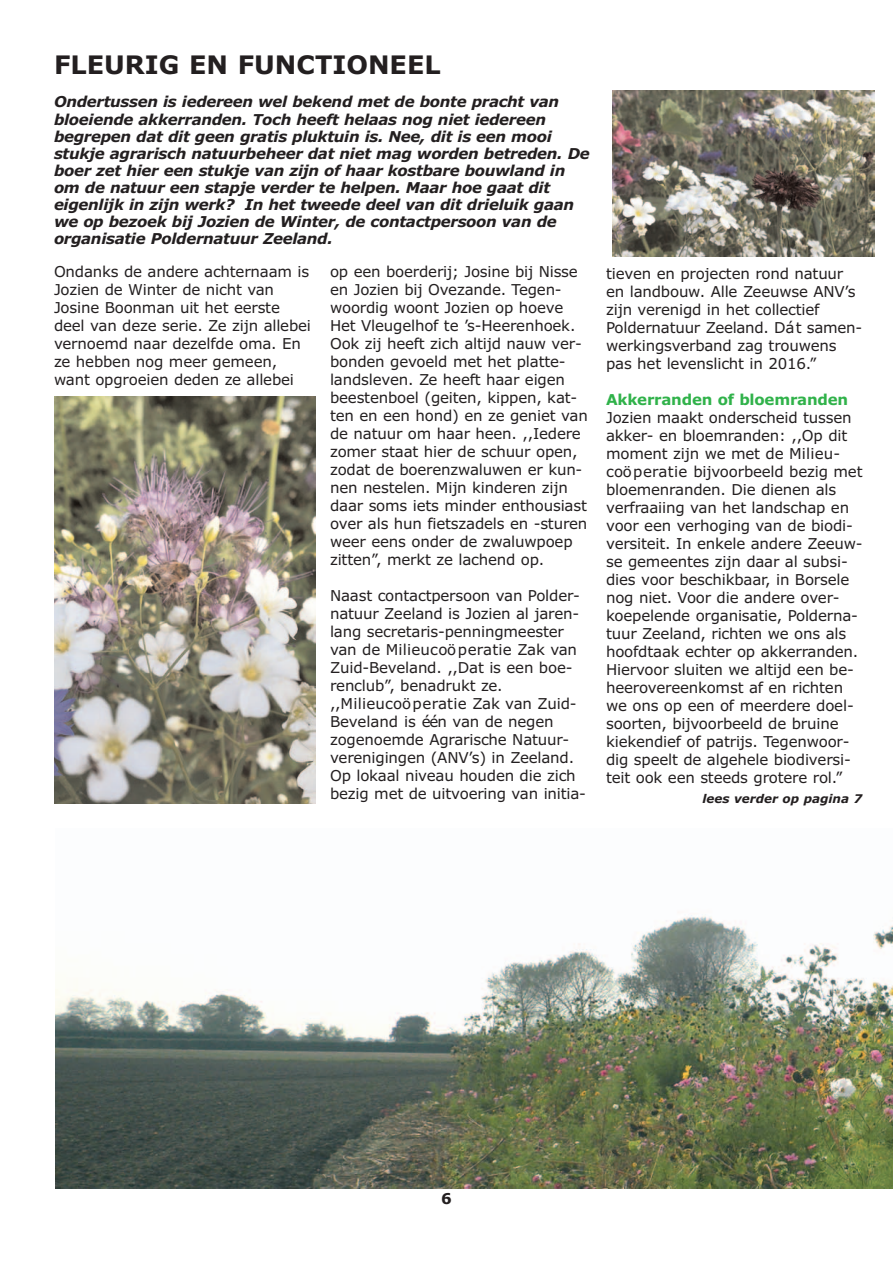
<style>
.page{position:relative;width:893px;height:1263px;background:#fff}
.page>*{position:absolute;margin:0;border:0;box-sizing:border-box;transform-origin:0 0}
.t1{font:700 25.5px "Verdana";color:#231f20}
.t2{font:15px/18px "Verdana";letter-spacing:-.015em;color:#231f20}
.t3{font:italic 700 15px/17.1px "Verdana";letter-spacing:-.02em;color:#231f20}
.t4{font:700 15px "Verdana";letter-spacing:-.015em;color:#30b24a}
.t5{font:700 15px "Verdana";color:#231f20}
.t6{font:italic 700 12px "Verdana";color:#231f20}
</style>
<div class="page">
<img style="left:56px;top:914px;width:837px;height:274px">
<img style="left:54px;top:396px;width:261px;height:408px">
<img style="left:612px;top:90px;width:262px;height:166px">
<h1 class="t1" style="left:54px;top:50px;width:388px">FLEURIG EN FUNCTIONEEL</h1>
<p class="t3" style="left:54px;top:94px;width:537px">Ondertussen is iedereen wel bekend met de bonte pracht van bloeiende akkerranden. Toch heeft helaas nog niet iedereen begrepen dat dit geen gratis pluktuin is. Nee, dit is een mooi stukje agrarisch natuurbeheer dat niet mag worden betreden. De boer zet hier een stukje van zijn of haar kostbare bouwland in om de natuur een stapje verder te helpen. Maar hoe gaat dit eigenlijk in zijn werk? In het tweede deel van dit drieluik gaan we op bezoek bij Jozien de Winter, de contactpersoon van de organisatie Poldernatuur Zeeland.</p>
<p class="t2" style="left:54px;top:263px;width:259px">Ondanks de andere achternaam is<br>Jozien de Winter de nicht van<br>Josine Boonman uit het eerste deel van deze serie. Ze zijn allebei vernoemd naar dezelfde oma. En ze hebben nog meer gemeen, want opgroeien deden ze allebei</p>
<p class="t2" style="left:330px;top:263px;width:259px">op een boerderij; Josine bij Nisse en Jozien bij Ovezande. Tegen&shy;woordig woont Jozien op hoeve<br>Het Vleugelhof te ’s-Heerenhoek.<br>Ook zij heeft zich altijd nauw ver&shy;bonden gevoeld met het platte&shy;landsleven. Ze heeft haar eigen beestenboel (geiten, kippen, kat&shy;ten en een hond) en ze geniet van de natuur om haar heen. ,,Iedere zomer staat hier de schuur open, zodat de boerenzwaluwen er kun&shy;nen nestelen. Mijn kinderen zijn daar soms iets minder enthousiast over als hun fietszadels en -sturen weer eens onder de zwaluwpoep zitten”, merkt ze lachend op.</p>
<p class="t2" style="left:330px;top:587px;width:258px">Naast contactpersoon van Polder&shy;natuur Zeeland is Jozien al jaren&shy;lang secretaris-penningmeester van de Milieucoö peratie Zak van<br>Zuid-Beveland. ,,Dat is een boe&shy;renclub”, benadrukt ze.<br>,,Milieucoö peratie Zak van Zuid-<br>Beveland is één van de negen zogenoemde Agrarische Natuur&shy;verenigingen (ANV’s) in Zeeland.<br>Op lokaal niveau houden die zich bezig met de uitvoering van initia-</p>
<p class="t2" style="left:606px;top:264px;width:258px">tieven en projecten rond natuur en landbouw. Alle Zeeuwse ANV’s zijn verenigd in het collectief<br>Poldernatuur Zeeland. Dát samen&shy;werkingsverband zag trouwens pas het levenslicht in 2016.”</p>
<p class="t4" style="left:606px;top:391px;width:244px">Akkerranden of bloemranden</p>
<p class="t2" style="left:606px;top:408px;width:258px">Jozien maakt onderscheid tussen akker- en bloemranden: ,,Op dit moment zijn we met de Milieu&shy;coö peratie bijvoorbeeld bezig met bloemenranden. Die dienen als verfraaiing van het landschap en voor een verhoging van de biodi&shy;versiteit. In enkele andere Zeeuw&shy;se gemeentes zijn daar al subsi&shy;dies voor beschikbaar, in Borsele nog niet. Voor die andere over&shy;koepelende organisatie, Polderna&shy;tuur Zeeland, richten we ons als hoofdtaak echter op akkerranden.<br>Hiervoor sluiten we altijd een be&shy;heerovereenkomst af en richten we ons op een of meerdere doel&shy;soorten, bijvoorbeeld de bruine kiekendief of patrijs. Tegenwoor&shy;dig speelt de algehele biodiversi&shy;teit ook een steeds grotere rol.”</p>
<p class="t6" style="left:702px;top:792px;width:161px">lees verder op pagina 7</p>
<p class="t5" style="left:441px;top:1190px;width:12px">6</p>
</div>
